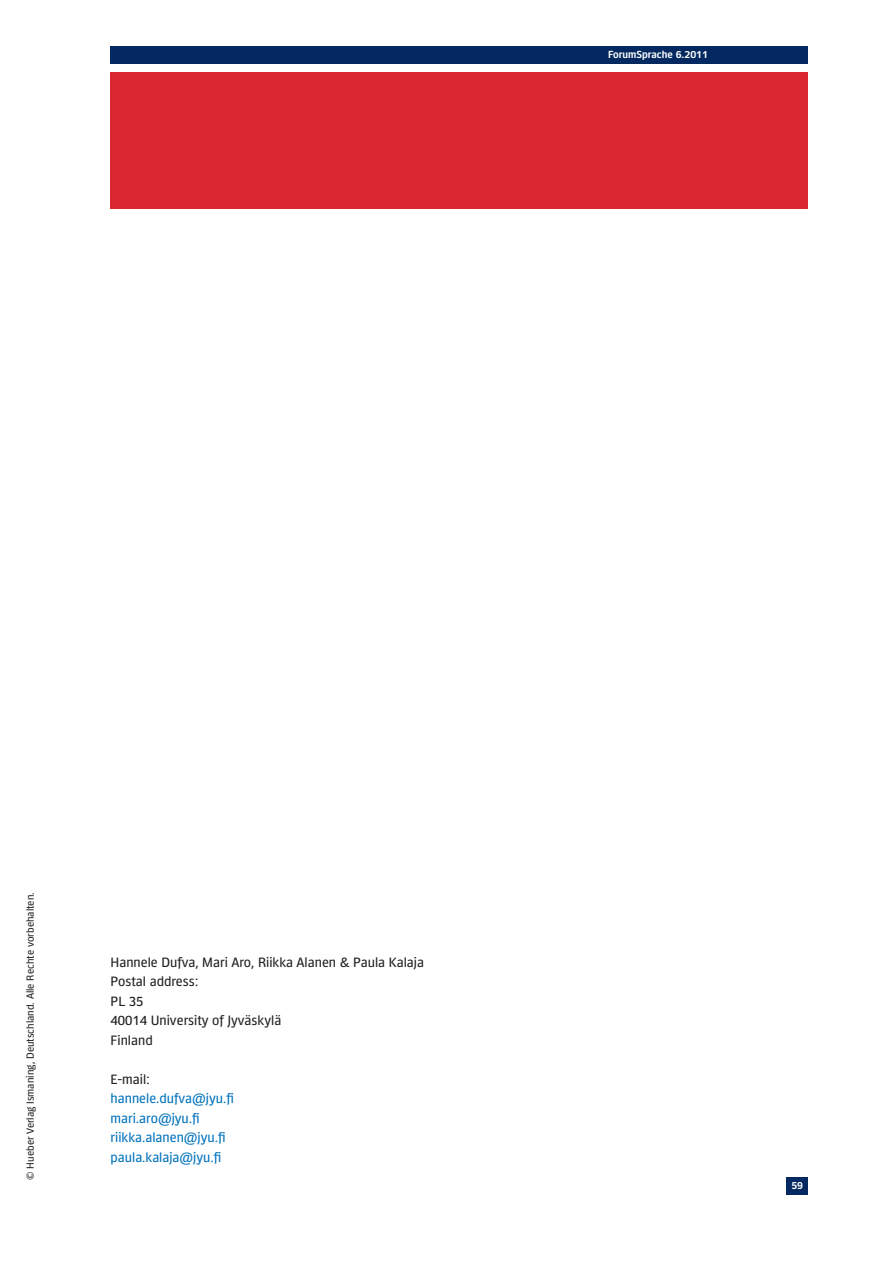
<style>
.page{position:relative;width:893px;height:1263px;background:#fff}
.page>*{position:absolute;margin:0;border:0;box-sizing:border-box;transform-origin:0 0}
.t1{font:13.8px/19.5px "Forward Sans";color:#231f20}
.t2{font:13.8px/19.5px "Forward Sans";color:#0072bc}
.t3{font:10.5px "Forward Sans";color:#231f20}
.t4{font:10.5px "Forward Sans Semi";color:#fff}
</style>
<div class="page">
<div style="left:111px;top:47px;width:495px;height:17px;background:#032960"></div>
<div style="left:111px;top:72px;width:697px;height:136px;background:#d8272e"></div>
<div style="left:604px;top:47px;width:204px;height:17px;background:#032960"></div>
<div style="left:787px;top:1178px;width:21px;height:17px;background:#032960"></div>
<p class="t4" style="left:608px;top:48px;width:101px">ForumSprache 6.2011</p>
<p class="t3" style="left:23px;top:1180px;width:289px;rotate:-90deg">© Hueber Verlag Ismaning, Deutschland. Alle Rechte vorbehalten.</p>
<p class="t1" style="left:111px;top:951px;width:315px">Hannele Dufva, Mari Aro, Riikka Alanen &amp; Paula Kalaja<br>Postal address:<br>PL 35<br>40014 University of Jyväskylä<br>Finland</p>
<p class="t1" style="left:111px;top:1068px;width:41px">E-mail:</p>
<p class="t2" style="left:111px;top:1088px;width:125px">hannele.dufva@jyu.fi mari.aro@jyu.fi riikka.alanen@jyu.fi paula.kalaja@jyu.fi</p>
<p class="t4" style="left:791px;top:1180px;width:13px">59</p>
</div>
